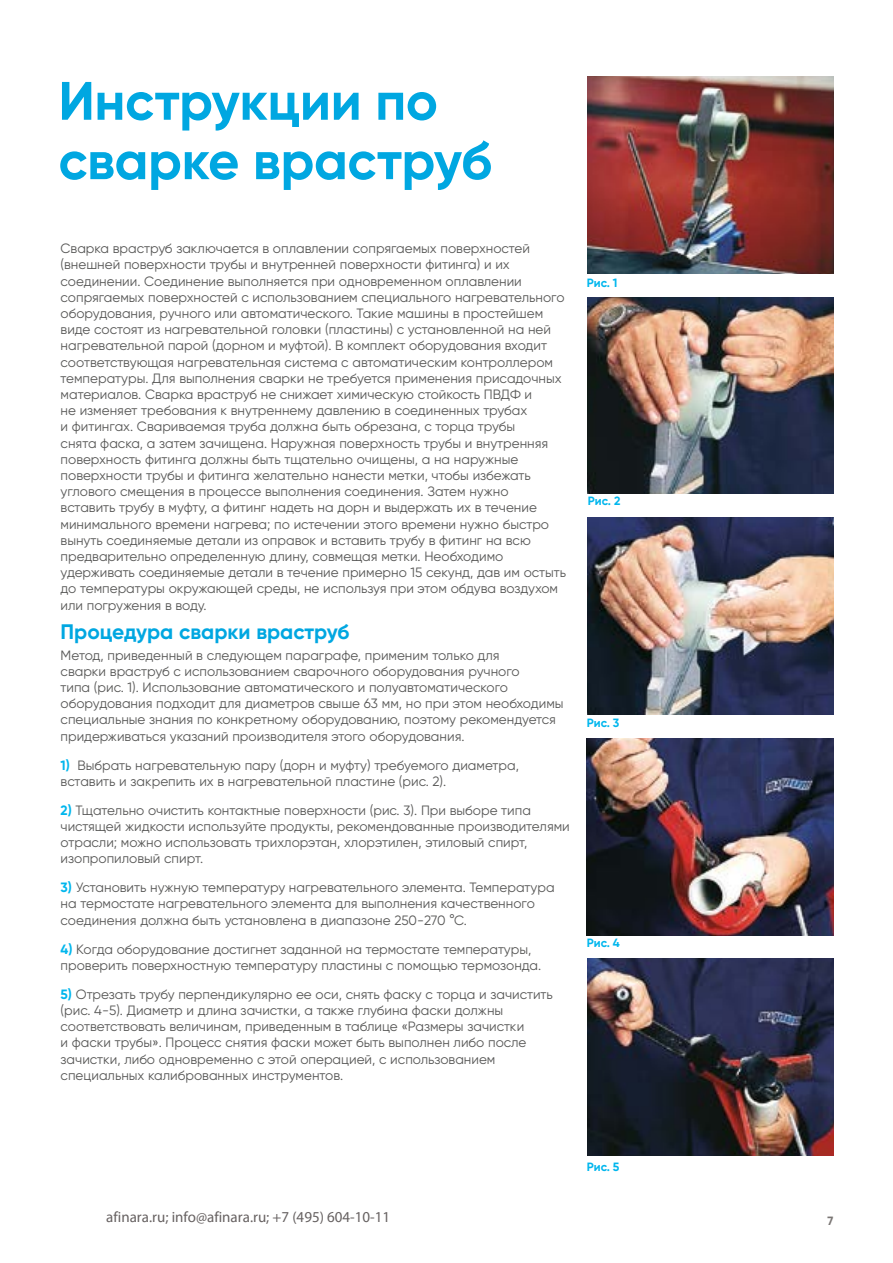
<style>
.page{position:relative;width:893px;height:1263px;background:#fff}
.page>*{position:absolute;margin:0;border:0;box-sizing:border-box;transform-origin:0 0}
.t1{font:700 54px/59.4px "Gilroy";letter-spacing:-.005em;color:#00a7e1}
.t2{font:700 21px "Gilroy";color:#00a7e1}
.t3{font:15px "Myriad Pro";color:#666161}
.t4{font:13.5px/16.2px "Gilroy";color:#575756}
.t5{font:700 12px "Gilroy";letter-spacing:-.005em;color:#00b6ed}
.t6{font:700 12px "Gilroy";color:#7a7674}
.s1{font-weight:700;color:#00b6ed}
</style>
<div class="page">
<img style="left:587px;top:77px;width:246px;height:196px">
<img style="left:587px;top:297px;width:246px;height:197px">
<img style="left:587px;top:738px;width:246px;height:197px">
<img style="left:588px;top:518px;width:245px;height:196px">
<img style="left:588px;top:959px;width:245px;height:196px">
<h1 class="t1" style="left:58px;top:71px;width:435px">Инструкции по сварке враструб</h1>
<p class="t4" style="left:61px;top:240px;width:507px">Сварка враструб заключается в оплавлении сопрягаемых поверхностей (внешней поверхности трубы и внутренней поверхности фитинга) и их соединении. Соединение выполняется при одновременном оплавлении сопрягаемых поверхностей с использованием специального нагревательного оборудования, ручного или автоматического. Такие машины в простейшем виде состоят из нагревательной головки (пластины) с установленной на ней нагревательной парой (дорном и муфтой). В комплект оборудования входит соответствующая нагревательная система с автоматическим контроллером температуры. Для выполнения сварки не требуется применения присадочных материалов. Сварка враструб не снижает химическую стойкость ПВДФ и<br>не изменяет требования к внутреннему давлению в соединенных трубах<br>и фитингах. Свариваемая труба должна быть обрезана, с торца трубы<br>снята фаска, а затем зачищена. Наружная поверхность трубы и внутренняя поверхность фитинга должны быть тщательно очищены, а на наружные поверхности трубы и фитинга желательно нанести метки, чтобы избежать углового смещения в процессе выполнения соединения. Затем нужно вставить трубу в муфту, а фитинг надеть на дорн и выдержать их в течение минимального времени нагрева; по истечении этого времени нужно быстро вынуть соединяемые детали из оправок и вставить трубу в фитинг на всю предварительно определенную длину, совмещая метки. Необходимо удерживать соединяемые детали в течение примерно 15 секунд, дав им остыть до температуры окружающей среды, не используя при этом обдува воздухом или погружения в воду.</p>
<h2 class="t2" style="left:61px;top:619px;width:290px">Процедура сварки враструб</h2>
<p class="t4" style="left:61px;top:647px;width:504px">Метод, приведенный в следующем параграфе, применим только для<br>сварки враструб с использованием сварочного оборудования ручного<br>типа (рис. 1). Использование автоматического и полуавтоматического оборудования подходит для диаметров свыше 63 мм, но при этом необходимы специальные знания по конкретному оборудованию, поэтому рекомендуется придерживаться указаний производителя этого оборудования.</p>
<p class="t4" style="left:61px;top:756px;width:460px"><span class="s1">1)</span> Выбрать нагревательную пару (дорн и муфту) требуемого диаметра, вставить и закрепить их в нагревательной пластине (рис. 2).</p>
<p class="t4" style="left:61px;top:802px;width:511px"><span class="s1">2)</span> Тщательно очистить контактные поверхности (рис. 3). При выборе типа чистящей жидкости используйте продукты, рекомендованные производителями отрасли; можно использовать трихлорэтан, хлорэтилен, этиловый спирт, изопропиловый спирт.</p>
<p class="t4" style="left:61px;top:879px;width:495px"><span class="s1">3)</span> Установить нужную температуру нагревательного элемента. Температура на термостате нагревательного элемента для выполнения качественного соединения должна быть установлена в диапазоне 250-270 °C.</p>
<p class="t4" style="left:61px;top:941px;width:482px"><span class="s1">4)</span> Когда оборудование достигнет заданной на термостате температуры, проверить поверхностную температуру пластины с помощью термозонда.</p>
<p class="t4" style="left:61px;top:986px;width:494px"><span class="s1">5)</span> Отрезать трубу перпендикулярно ее оси, снять фаску с торца и зачистить (рис. 4-5). Диаметр и длина зачистки, а также глубина фаски должны соответствовать величинам, приведенным в таблице «Размеры зачистки<br>и фаски трубы». Процесс снятия фаски может быть выполнен либо после зачистки, либо одновременно с этой операцией, с использованием специальных калиброванных инструментов.</p>
<p class="t5" style="left:587px;top:275px;width:32px">Рис. 1</p>
<p class="t5" style="left:588px;top:493px;width:34px">Рис. 2</p>
<p class="t5" style="left:587px;top:715px;width:34px">Рис. 3</p>
<p class="t5" style="left:587px;top:935px;width:35px">Рис. 4</p>
<p class="t3" style="left:106px;top:1207px;width:285px">afinara.ru; info@afinara.ru; +7 (495) 604-10-11</p>
<p class="t5" style="left:587px;top:1159px;width:34px">Рис. 5</p>
<p class="t6" style="left:828px;top:1213px;width:7px">7</p>
</div>
